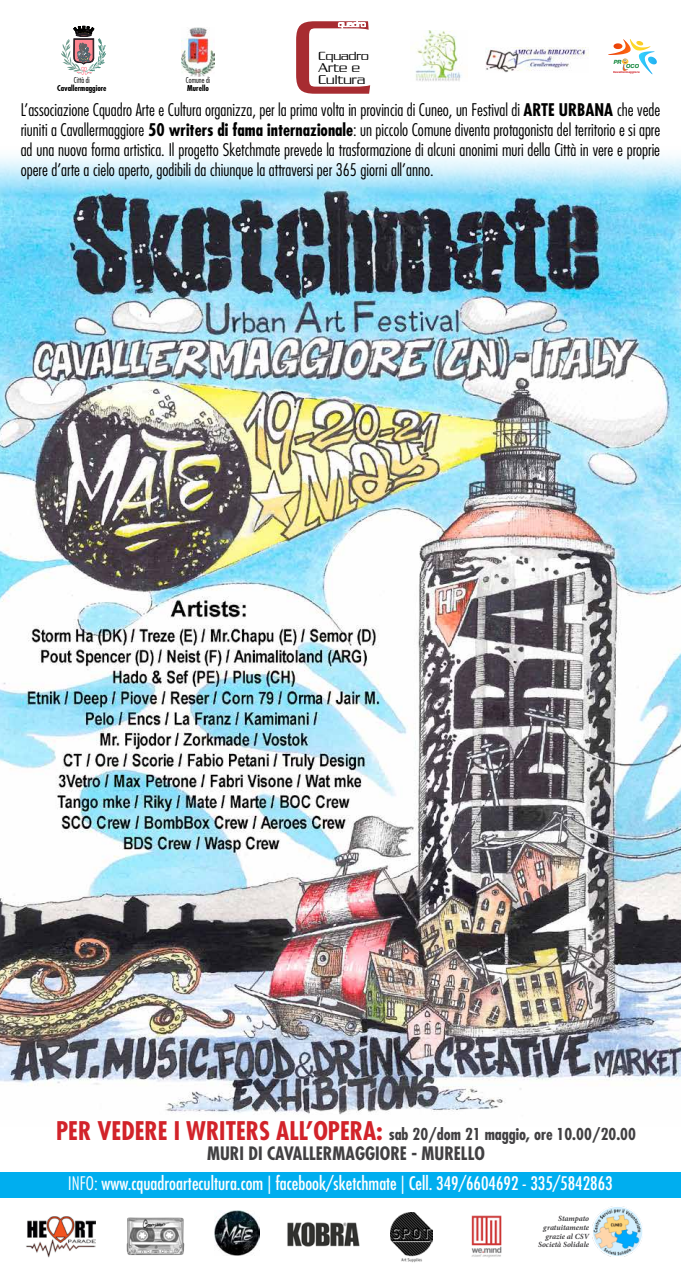
<style>
.page{position:relative;width:681px;height:1276px;background:#fff}
.page>*{position:absolute;margin:0;border:0;box-sizing:border-box;transform-origin:0 0}
.t1{font:condensed 18.2px "Futura Std";color:#fff}
.t2{font:700 condensed 18px "Futura Std";color:#414042}
.t3{font:300 condensed 17px/20px "Futura Std";color:#000;text-align:justify}
.t4{font:700 condensed 16px "Futura Std";color:#414042}
.t5{font:300 13.7px/12px "Serpentine Std";color:#000}
.t6{font:300 12.8px "Serpentine Std";color:#000}
.t7{font:italic 700 7.9px/8.6px "Minion Pro";letter-spacing:-.005em;color:#414042;text-align:right}
.t8{font:700 condensed 7.9px "Futura Std";color:#000}
.t9{font:300 condensed 7.9px "Futura Std";color:#000}
.t10{font:italic 700 5.8px "Helvetica Neue LT Std";color:#007e2d}
.t11{font:italic 900 2.9px "Helvetica Neue LT Std";color:#d5373e}
.s1{font-weight:700}
.s2{font-size:25px;color:#d2232a}
.s3{font-weight:300}
</style>
<div class="page">
<img style="left:0;top:156px;width:680px;height:959px">
<img style="left:126px;top:1217px;width:59px;height:38px">
<img style="left:214px;top:1210px;width:45px;height:45px">
<img style="left:390px;top:1212px;width:42px;height:50px">
<img style="left:287px;top:1222px;width:73px;height:25px">
<img style="left:471px;top:1215px;width:31px;height:43px">
<img style="left:485px;top:47px;width:103px;height:25px">
<img style="left:415px;top:31px;width:47px;height:50px">
<svg style="left:61px;top:26px;width:45px;height:49px"></svg>
<img style="left:181px;top:28px;width:33px;height:49px">
<svg style="left:608px;top:39px;width:48px;height:35px"></svg>
<svg style="left:296px;top:21px;width:74px;height:73px"></svg>
<img style="left:593px;top:1207px;width:49px;height:49px">
<div style="left:591px;top:1205px;width:52px;height:52px;border:1px solid #fff;border-radius:50%"></div>
<img style="left:26px;top:1216px;width:69px;height:42px">
<div style="left:0;top:1171px;width:680px;height:26px;background:#00aeef"></div>
<p class="t9" style="left:74px;top:75px;width:17px">Città di</p>
<p class="t8" style="left:57px;top:83px;width:51px">Cavallermaggiore</p>
<p class="t9" style="left:186px;top:76px;width:26px">Comune di</p>
<p class="t8" style="left:187px;top:83px;width:23px">Murello</p>
<p class="t6" style="left:318px;top:49px;width:52px">Cquadro</p>
<p class="t5" style="left:318px;top:61px;width:48px">Arte e<br>Cultura</p>
<p class="t10" style="left:613px;top:58px;width:9px">PR</p>
<p class="t10" style="left:626px;top:63px;width:15px">OCO</p>
<p class="t11" style="left:612px;top:71px;width:28px;rotate:-1deg">Cavallermaggiore</p>
<p class="t3" style="left:21px;top:100px;width:640px">L’associazione Cquadro Arte e Cultura organizza, per la prima volta in provincia di Cuneo, un Festival di <span class="s1">ARTE URBANA</span> che vede riuniti a Cavallermaggiore <span class="s1">50 writers di fama internazionale</span>: un piccolo Comune diventa protagonista del territorio e si apre ad una nuova forma artistica. Il progetto Sketchmate prevede la trasformazione di alcuni anonimi muri della Città in vere e proprie opere d’arte a cielo aperto, godibili da chiunque la attraversi per 365 giorni all’anno.</p>
<p class="t4" style="left:56px;top:1123px;width:581px"><span class="s2">PER VEDERE I WRITERS ALL’OPERA:</span> sab 20/dom 21 maggio, ore 10.00/20.00</p>
<p class="t2" style="left:207px;top:1141px;width:279px">MURI DI CAVALLERMAGGIORE - MURELLO</p>
<p class="t1" style="left:68px;top:1172px;width:545px"><span class="s3">INFO:</span> www.cquadroartecultura.com | facebook/sketchmate | Cell. 349/6604692 - 335/5842863</p>
<p class="t7" style="left:538px;top:1214px;width:53px">Stampato gratuitamente grazie al CSV<br>Società Solidale</p>
</div>
